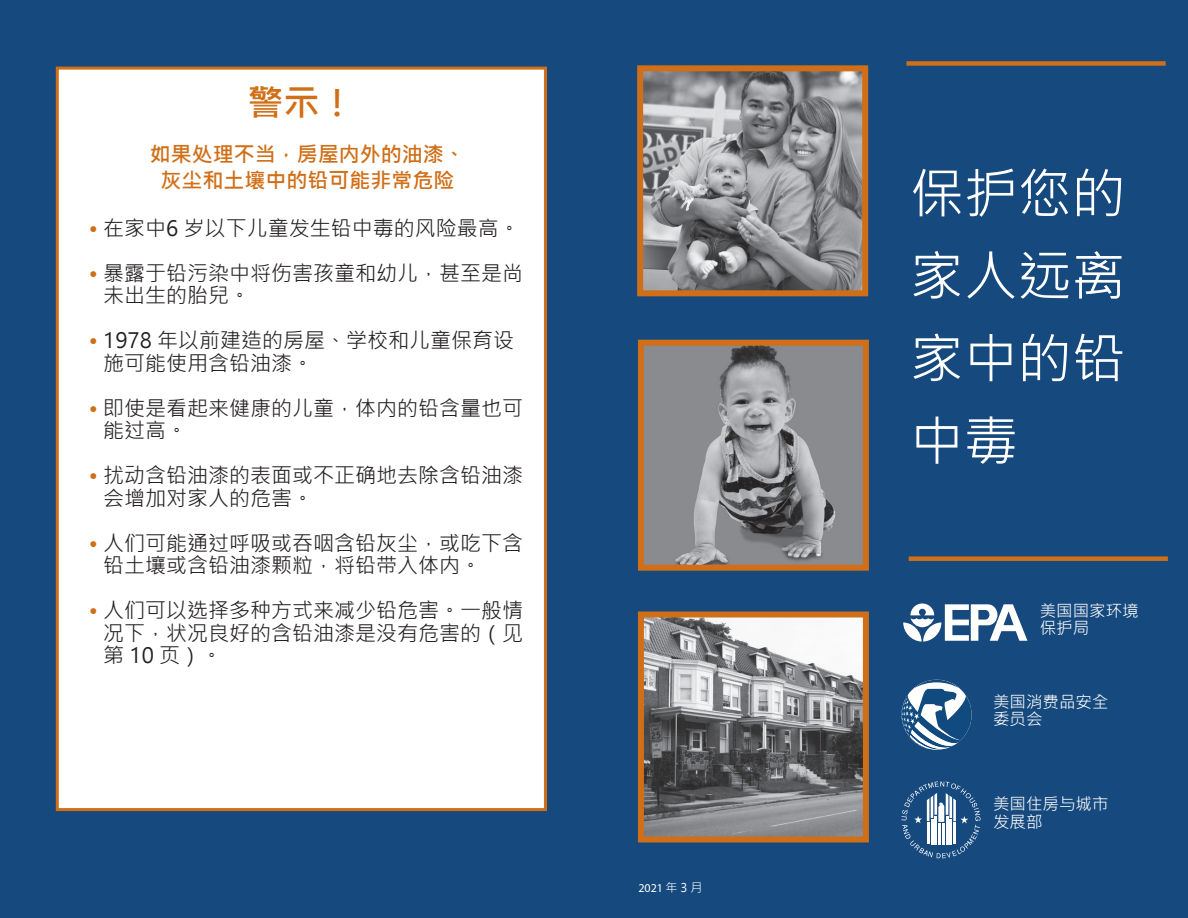
<style>
.page{position:relative;width:1188px;height:918px;background:#16497d}
.page>*{position:absolute;margin:0;border:0;box-sizing:border-box;transform-origin:0 0}
.t1{font:54px/82.5px "Microsoft Jheng Hei UI Regular";color:#fff;text-align:justify}
.t2{font:36px "Microsoft Jheng Hei UI Bold";color:#d06f18}
.t3{font:21px/22.5px "Microsoft Jheng Hei UI Regular";color:#231f20}
.t4{font:21px/25.5px "Microsoft Jheng Hei UI Bold";color:#d06f18;text-align:center}
.t5{font:16.5px/17.2px "Microsoft Jheng Hei";color:#fff}
.t6{font:16.5px/17.2px "Microsoft Jheng Hei UI Regular";color:#fff}
.t7{font:12px "Myriad Pro";color:#fff}
.s1{color:#d06f18}
.s2{font-family:"Microsoft Jheng Hei UI Regular"}
</style>
<div class="page">
<svg style="left:903px;top:603px;width:124px;height:39px"></svg>
<svg style="left:902px;top:680px;width:70px;height:70px"></svg>
<svg style="left:901px;top:781px;width:80px;height:77px"></svg>
<hr style="left:927px;top:822px;width:3px;height:21px;background:#fff">
<hr style="left:931px;top:819px;width:2px;height:26px;background:#fff">
<hr style="left:934px;top:816px;width:3px;height:29px;background:#fff">
<hr style="left:938px;top:823px;width:3px;height:22px;background:#fff">
<hr style="left:942px;top:823px;width:3px;height:22px;background:#fff">
<hr style="left:946px;top:816px;width:2px;height:29px;background:#fff">
<hr style="left:950px;top:819px;width:2px;height:26px;background:#fff">
<hr style="left:953px;top:822px;width:3px;height:21px;background:#fff">
<div style="left:906px;top:61px;width:260px;height:5px;background:#d06f18"></div>
<div style="left:57px;top:68px;width:488px;height:742px;background:#fff"></div>
<div style="left:56px;top:67px;width:491px;height:744px;border:3px solid #d06f18"></div>
<div style="left:909px;top:556px;width:259px;height:5px;background:#d06f18"></div>
<img style="left:644px;top:72px;width:217px;height:217px">
<div style="left:637px;top:65px;width:231px;height:231px;border:6px solid #d06f18"></div>
<img style="left:645px;top:347px;width:217px;height:217px">
<div style="left:638px;top:340px;width:231px;height:231px;border:6px solid #d06f18"></div>
<img style="left:645px;top:618px;width:217px;height:217px">
<div style="left:638px;top:611px;width:231px;height:231px;border:6px solid #d06f18"></div>
<p class="t2" style="left:247px;top:81px;width:109px">警示！</p>
<p class="t4" style="left:150px;top:142px;width:316px">如果处理不当，房屋内外的油漆、灰尘和土壤中的铅可能非常危险</p>
<p class="t3" style="left:89px;top:217px;width:432px"><span class="s1">•</span> 在家中6 岁以下儿童发生铅中毒的风险最高。</p>
<p class="t3" style="left:103px;top:262px;width:421px;text-indent:-14px"><span class="s1">•</span> 暴露于铅污染中将伤害孩童和幼儿，甚至是尚未出生的胎兒。</p>
<p class="t3" style="left:103px;top:329px;width:412px;text-indent:-14px"><span class="s1">•</span> 1978 年以前建造的房屋、学校和儿童保育设施可能使用含铅油漆。</p>
<p class="t3" style="left:103px;top:397px;width:421px;text-indent:-14px"><span class="s1">•</span> 即使是看起来健康的儿童，体内的铅含量也可能过高。</p>
<p class="t3" style="left:103px;top:464px;width:421px;text-indent:-14px"><span class="s1">•</span> 扰动含铅油漆的表面或不正确地去除含铅油漆会增加对家人的危害。</p>
<p class="t3" style="left:103px;top:532px;width:421px;text-indent:-14px"><span class="s1">•</span> 人们可能通过呼吸或吞咽含铅灰尘，或吃下含铅土壤或含铅油漆颗粒，将铅带入体内。</p>
<p class="t3" style="left:103px;top:599px;width:421px;text-align:justify;text-indent:-14px"><span class="s1">•</span> 人们可以选择多种方式来减少铅危害。一般情况下，状况良好的含铅油漆是没有危害的（见第 10 页）。</p>
<p class="t7" style="left:638px;top:880px;width:66px">2021 <span class="s2">年 3 月</span></p>
<p class="t1" style="left:910px;top:152px;width:217px">保护您的家人远离家中的铅中毒</p>
<p class="t6" style="left:1040px;top:602px;width:100px">美国国家环境保护局</p>
<p class="t5" style="left:993px;top:693px;width:117px">美国消费品安全委员会</p>
<p class="t5" style="left:993px;top:796px;width:117px">美国住房与城市发展部</p>
</div>
